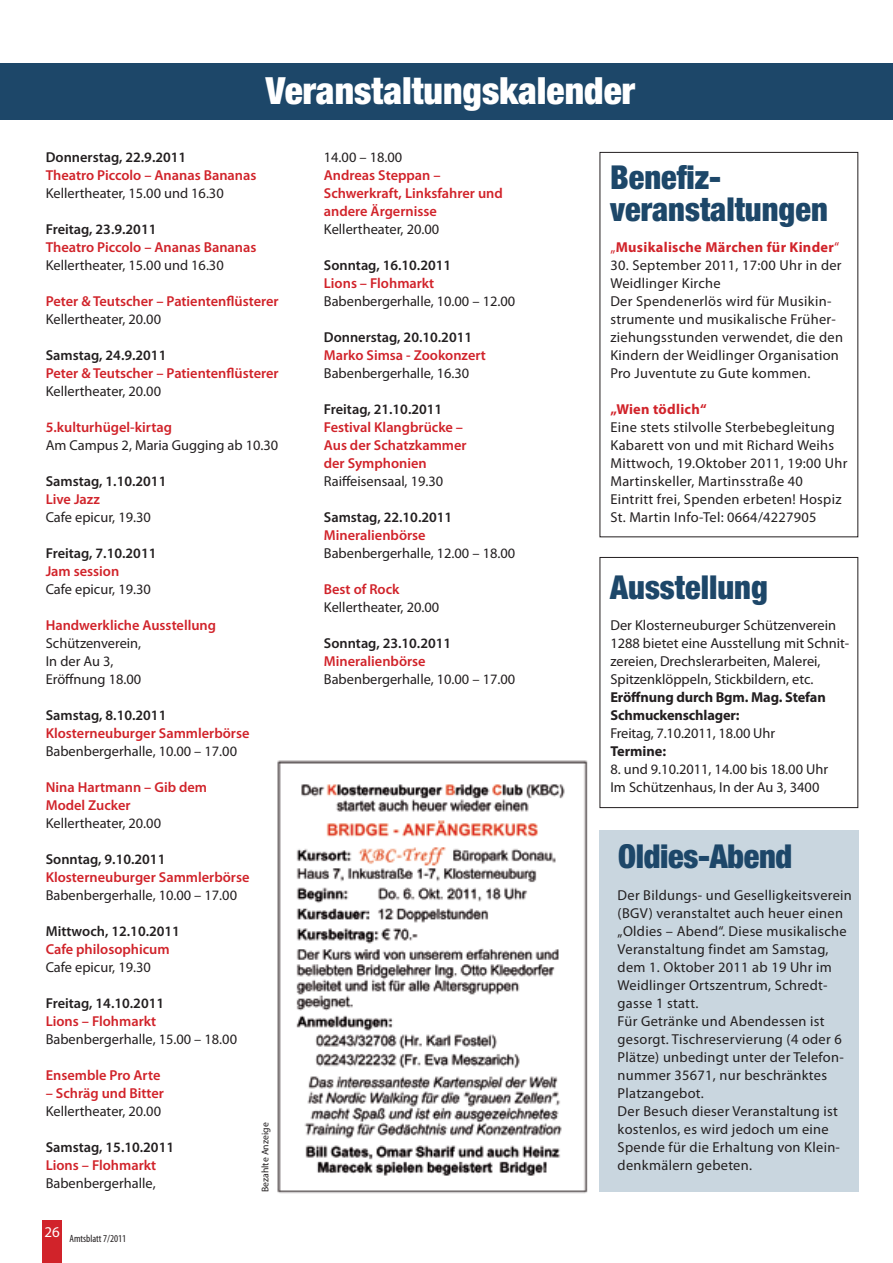
<style>
.page{position:relative;width:893px;height:1263px;background:#fff}
.page>*{position:absolute;margin:0;border:0;box-sizing:border-box;transform-origin:0 0}
.t1{font:900 condensed 37.5px "Helvetica Neue";color:#fff}
.t2{font:900 condensed 33px/31.5px "Helvetica Neue";color:#1d4769}
.t3{font:15px "Myriad Pro";color:#fff}
.t4{font:14.4px/18px "Myriad Pro";letter-spacing:.015em;color:#231f20}
.t5{font:600 14.4px/18px "Myriad Pro";color:#d1232a}
.t6{font:600 14.4px "Myriad Pro";color:#231f20}
.t7{font:700 14.4px/18px "Myriad Pro";letter-spacing:-.01em;color:#231f20}
.t8{font:700 14.4px "Myriad Pro";letter-spacing:.02em;color:#d1232a}
.t9{font:14.4px "Myriad Pro";letter-spacing:-.01em;color:#231f20}
.t10{font:condensed 10.5px "Myriad Pro";color:#231f20}
.t11{font:9.75px "Myriad Pro";color:#231f20}
.s1{font-weight:400}
</style>
<div class="page">
<div style="left:42px;top:1220px;width:20px;height:43px;background:#d1232a"></div>
<div style="left:0;top:64px;width:893px;height:56px;background:#1d4769"></div>
<div style="left:600px;top:830px;width:259px;height:361px;background:#c9d6df"></div>
<div style="left:600px;top:557px;width:258px;height:251px;border:1px solid #231f20"></div>
<img style="left:277px;top:760px;width:311px;height:434px">
<h1 class="t1" style="left:266px;top:67px;width:371px">Veranstaltungskalender</h1>
<p class="t6" style="left:46px;top:148px;width:142px">Donnerstag, 22.9.2011</p>
<p class="t5" style="left:46px;top:166px;width:212px">Theatro Piccolo – Ananas Bananas</p>
<p class="t4" style="left:46px;top:184px;width:180px">Kellertheater, 15.00 und 16.30</p>
<p class="t6" style="left:46px;top:220px;width:112px">Freitag, 23.9.2011</p>
<p class="t5" style="left:46px;top:238px;width:212px">Theatro Piccolo – Ananas Bananas</p>
<p class="t4" style="left:46px;top:256px;width:180px">Kellertheater, 15.00 und 16.30</p>
<p class="t5" style="left:46px;top:292px;width:235px">Peter &amp; Teutscher – Patientenflüsterer</p>
<p class="t4" style="left:46px;top:310px;width:117px">Kellertheater, 20.00</p>
<p class="t6" style="left:46px;top:346px;width:122px">Samstag, 24.9.2011</p>
<p class="t5" style="left:46px;top:364px;width:235px">Peter &amp; Teutscher – Patientenflüsterer</p>
<p class="t4" style="left:46px;top:382px;width:117px">Kellertheater, 20.00</p>
<p class="t5" style="left:46px;top:418px;width:128px">5.kulturhügel-kirtag</p>
<p class="t4" style="left:46px;top:436px;width:234px">Am Campus 2, Maria Gugging ab 10.30</p>
<p class="t6" style="left:46px;top:472px;width:122px">Samstag, 1.10.2011</p>
<p class="t5" style="left:46px;top:490px;width:56px">Live Jazz</p>
<p class="t4" style="left:46px;top:508px;width:107px">Cafe epicur, 19.30</p>
<p class="t6" style="left:46px;top:544px;width:112px">Freitag, 7.10.2011</p>
<p class="t5" style="left:46px;top:562px;width:75px">Jam session</p>
<p class="t4" style="left:46px;top:580px;width:107px">Cafe epicur, 19.30</p>
<p class="t5" style="left:46px;top:616px;width:172px">Handwerkliche Ausstellung</p>
<p class="t4" style="left:46px;top:634px;width:97px">Schützenverein,<br>In der Au 3,<br>Eröffnung 18.00</p>
<p class="t6" style="left:46px;top:706px;width:122px">Samstag, 8.10.2011</p>
<p class="t5" style="left:46px;top:724px;width:205px">Klosterneuburger Sammlerbörse</p>
<p class="t4" style="left:46px;top:742px;width:193px">Babenbergerhalle, 10.00 – 17.00</p>
<p class="t5" style="left:46px;top:778px;width:163px">Nina Hartmann – Gib dem<br>Model Zucker</p>
<p class="t4" style="left:46px;top:814px;width:117px">Kellertheater, 20.00</p>
<p class="t6" style="left:46px;top:850px;width:121px">Sonntag, 9.10.2011</p>
<p class="t5" style="left:46px;top:868px;width:205px">Klosterneuburger Sammlerbörse</p>
<p class="t4" style="left:46px;top:886px;width:193px">Babenbergerhalle, 10.00 – 17.00</p>
<p class="t6" style="left:46px;top:922px;width:136px">Mittwoch, 12.10.2011</p>
<p class="t5" style="left:46px;top:940px;width:126px">Cafe philosophicum</p>
<p class="t4" style="left:46px;top:958px;width:107px">Cafe epicur, 19.30</p>
<p class="t6" style="left:46px;top:994px;width:120px">Freitag, 14.10.2011</p>
<p class="t5" style="left:46px;top:1012px;width:112px">Lions – Flohmarkt</p>
<p class="t4" style="left:46px;top:1030px;width:193px">Babenbergerhalle, 15.00 – 18.00</p>
<p class="t5" style="left:46px;top:1066px;width:116px">Ensemble Pro Arte</p>
<p class="t5" style="left:46px;top:1084px;width:120px">– Schräg und Bitter</p>
<p class="t4" style="left:46px;top:1102px;width:117px">Kellertheater, 20.00</p>
<p class="t6" style="left:46px;top:1138px;width:130px">Samstag, 15.10.2011</p>
<p class="t5" style="left:46px;top:1156px;width:112px">Lions – Flohmarkt</p>
<p class="t4" style="left:46px;top:1174px;width:111px">Babenbergerhalle,</p>
<p class="t11" style="left:259px;top:1192px;width:71px;rotate:-90deg">Bezahlte Anzeige</p>
<p class="t3" style="left:44px;top:1223px;width:17px">26</p>
<p class="t10" style="left:70px;top:1232px;width:58px">Amtsblatt 7/2011</p>
<p class="t4" style="left:324px;top:148px;width:80px">14.00 – 18.00</p>
<p class="t5" style="left:324px;top:166px;width:180px">Andreas Steppan –<br>Schwerkraft, Linksfahrer und andere Ärgernisse</p>
<p class="t4" style="left:324px;top:220px;width:117px">Kellertheater, 20.00</p>
<p class="t6" style="left:324px;top:256px;width:129px">Sonntag, 16.10.2011</p>
<p class="t5" style="left:324px;top:274px;width:112px">Lions – Flohmarkt</p>
<p class="t4" style="left:324px;top:292px;width:193px">Babenbergerhalle, 10.00 – 12.00</p>
<p class="t6" style="left:324px;top:328px;width:150px">Donnerstag, 20.10.2011</p>
<p class="t5" style="left:324px;top:346px;width:164px">Marko Simsa - Zookonzert</p>
<p class="t4" style="left:324px;top:364px;width:147px">Babenbergerhalle, 16.30</p>
<p class="t6" style="left:324px;top:400px;width:120px">Freitag, 21.10.2011</p>
<p class="t5" style="left:324px;top:418px;width:144px">Festival Klangbrücke –<br>Aus der Schatzkammer der Symphonien</p>
<p class="t4" style="left:324px;top:472px;width:121px">Raiffeisensaal, 19.30</p>
<p class="t6" style="left:324px;top:508px;width:130px">Samstag, 22.10.2011</p>
<p class="t5" style="left:324px;top:526px;width:103px">Mineralienbörse</p>
<p class="t4" style="left:324px;top:544px;width:193px">Babenbergerhalle, 12.00 – 18.00</p>
<p class="t5" style="left:324px;top:580px;width:77px">Best of Rock</p>
<p class="t4" style="left:324px;top:598px;width:117px">Kellertheater, 20.00</p>
<p class="t6" style="left:324px;top:634px;width:129px">Sonntag, 23.10.2011</p>
<p class="t5" style="left:324px;top:652px;width:103px">Mineralienbörse</p>
<p class="t4" style="left:324px;top:670px;width:193px">Babenbergerhalle, 10.00 – 17.00</p>
<h2 class="t2" style="left:610px;top:161px;width:219px">Benefiz&shy;veranstaltungen</h2>
<p class="t8" style="left:610px;top:238px;width:230px"><span class="s1">„</span>Musikalische Märchen für Kinder<span class="s1">“</span></p>
<p class="t4" style="left:610px;top:256px;width:234px">30. September 2011, 17:00 Uhr in der<br>Weidlinger Kirche<br>Der Spendenerlös wird für Musikin&shy;strumente und musikalische Früher&shy;ziehungsstunden verwendet, die den<br>Kindern der Weidlinger Organisation<br>Pro Juventute zu Gute kommen.</p>
<p class="t8" style="left:610px;top:400px;width:98px">„Wien tödlich“</p>
<p class="t4" style="left:610px;top:418px;width:239px">Eine stets stilvolle Sterbebegleitung Kabarett von und mit Richard Weihs Mittwoch, 19.Oktober 2011, 19:00 Uhr Martinskeller, Martinsstraße 40<br>Eintritt frei, Spenden erbeten! Hospiz St. Martin Info-Tel: 0664/4227905</p>
<h2 class="t2" style="left:610px;top:571px;width:159px">Ausstellung</h2>
<p class="t4" style="left:610px;top:616px;width:240px">Der Klosterneuburger Schützenverein 1288 bietet eine Ausstellung mit Schnit&shy;zereien, Drechslerarbeiten, Malerei, Spitzenklöppeln, Stickbildern, etc.</p>
<p class="t7" style="left:610px;top:688px;width:217px">Eröffnung durch Bgm. Mag. Stefan<br>Schmuckenschlager:</p>
<p class="t9" style="left:610px;top:724px;width:166px">Freitag, 7.10.2011, 18.00 Uhr</p>
<p class="t7" style="left:610px;top:742px;width:57px">Termine:</p>
<p class="t4" style="left:610px;top:760px;width:219px">8. und 9.10.2011, 14.00 bis 18.00 Uhr<br>Im Schützenhaus, In der Au 3, 3400</p>
<h2 class="t2" style="left:618px;top:840px;width:176px">Oldies-Abend</h2>
<p class="t4" style="left:618px;top:886px;width:236px">Der Bildungs- und Geselligkeitsverein (BGV) veranstaltet auch heuer einen „Oldies – Abend“. Diese musikalische<br>Veranstaltung findet am Samstag, dem 1. Oktober 2011 ab 19 Uhr im<br>Weidlinger Ortszentrum, Schredt&shy;gasse 1 statt.<br>Für Getränke und Abendessen ist gesorgt. Tischreservierung (4 oder 6<br>Plätze) unbedingt unter der Telefon&shy;nummer 35671, nur beschränktes<br>Platzangebot.<br>Der Besuch dieser Veranstaltung ist kostenlos, es wird jedoch um eine<br>Spende für die Erhaltung von Klein&shy;denkmälern gebeten.</p>
</div>
